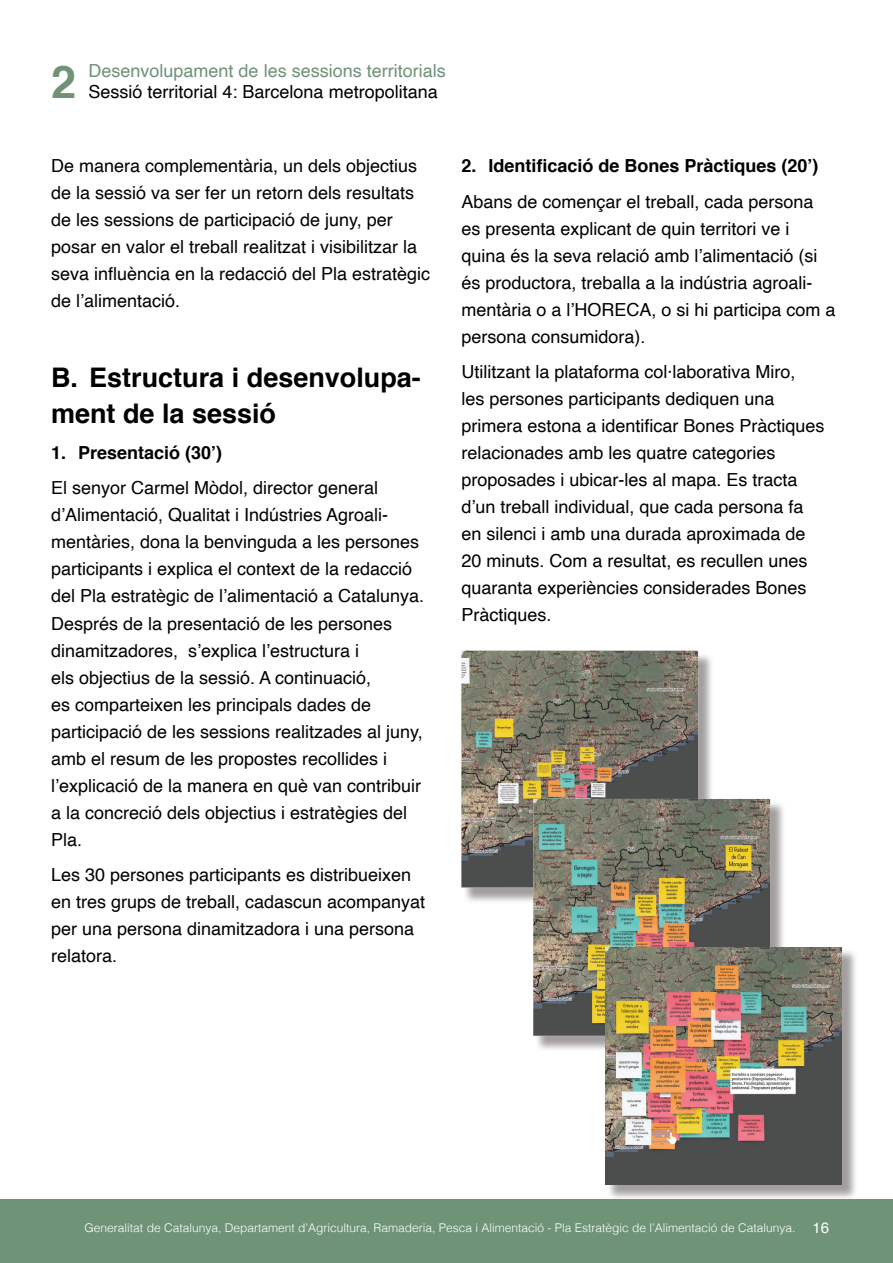
<style>
.page{position:relative;width:893px;height:1263px;background:#fff}
.page>*{position:absolute;margin:0;border:0;box-sizing:border-box;transform-origin:0 0}
.t1{font:700 45px "Helvetica";color:#6e9377}
.t2{font:700 27px/36px "Helvetica";color:#000}
.t3{font:18px/27px "Helvetica";color:#000}
.t4{font:700 18px "Helvetica";color:#000}
.t5{font:18px "Helvetica";color:#6e9377}
.t6{font:15px "Helvetica";color:#fff}
.t7{font:300 12px "Helvetica";color:#fff}
</style>
<div class="page">
<div style="left:0;top:1199px;width:893px;height:64px;background:#6e9377"></div>
<img style="left:464px;top:653px;width:250px;height:249px">
<img style="left:461px;top:651px;width:237px;height:236px">
<img style="left:537px;top:801px;width:247px;height:249px">
<img style="left:533px;top:799px;width:237px;height:237px">
<img style="left:607px;top:951px;width:249px;height:247px">
<img style="left:605px;top:947px;width:237px;height:237px">
<h1 class="t1" style="left:51px;top:45px;width:27px">2</h1>
<p class="t5" style="left:89px;top:57px;width:359px">Desenvolupament de les sessions territorials</p>
<p class="t3" style="left:89px;top:78px;width:351px">Sessió territorial 4: Barcelona metropolitana</p>
<p class="t3" style="left:51px;top:153px;width:381px">De manera complementària, un dels objectius de la sessió va ser fer un retorn dels resultats de les sessions de participació de juny, per posar en valor el treball realitzat i visibilitzar la seva influència en la redacció del Pla estratègic de l’alimentació.</p>
<h2 class="t2" style="left:51px;top:360px;width:371px">B. Estructura i desenvolupa&shy;ment de la sessió</h2>
<p class="t4" style="left:51px;top:438px;width:173px">1. Presentació (30’)</p>
<p class="t3" style="left:51px;top:475px;width:375px">El senyor Carmel Mòdol, director general d’Alimentació, Qualitat i Indústries Agroali&shy;mentàries, dona la benvinguda a les persones participants i explica el context de la redacció del Pla estratègic de l’alimentació a Catalunya.<br>Després de la presentació de les persones dinamitzadores, s’explica l’estructura i<br>els objectius de la sessió. A continuació,<br>es comparteixen les principals dades de participació de les sessions realitzades al juny, amb el resum de les propostes recollides i l’explicació de la manera en què van contribuir a la concreció dels objectius i estratègies del Pla.</p>
<p class="t3" style="left:51px;top:862px;width:376px">Les 30 persones participants es distribueixen en tres grups de treball, cadascun acompanyat per una persona dinamitzadora i una persona relatora.</p>
<p class="t4" style="left:461px;top:152px;width:359px">2. Identificació de Bones Pràctiques (20’)</p>
<p class="t3" style="left:461px;top:189px;width:376px">Abans de començar el treball, cada persona es presenta explicant de quin territori ve i quina és la seva relació amb l’alimentació (si és productora, treballa a la indústria agroali&shy;mentària o a l’HORECA, o si hi participa com a persona consumidora).</p>
<p class="t3" style="left:461px;top:359px;width:365px">Utilitzant la plataforma col·laborativa Miro,<br>les persones participants dediquen una primera estona a identificar Bones Pràctiques relacionades amb les quatre categories proposades i ubicar-les al mapa. Es tracta d’un treball individual, que cada persona fa en silenci i amb una durada aproximada de 20 minuts. Com a resultat, es recullen unes quaranta experiències considerades Bones Pràctiques.</p>
<p class="t7" style="left:85px;top:1217px;width:712px">Generalitat de Catalunya, Departament d’Agricultura, Ramaderia, Pesca i Alimentació - Pla Estratègic de l’Alimentació de Catalunya.</p>
<p class="t6" style="left:812px;top:1216px;width:18px">16</p>
</div>
